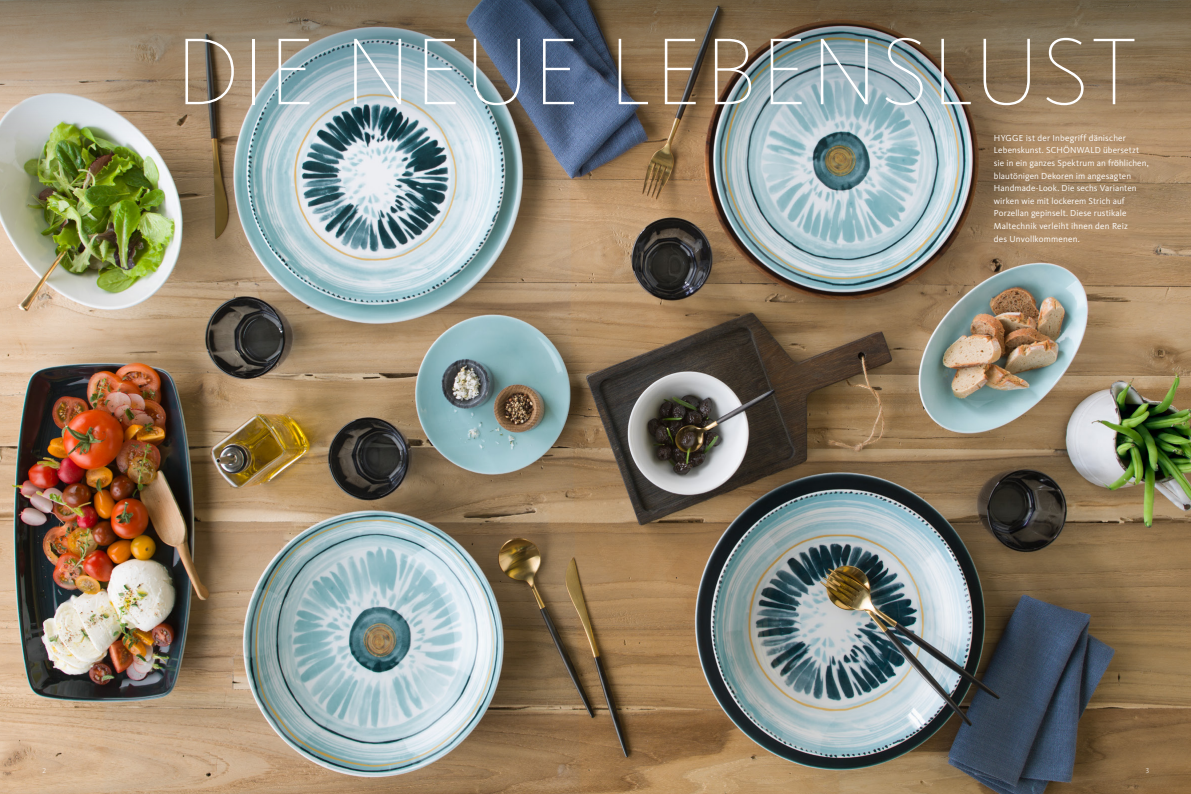
<style>
.page{position:relative;width:1191px;height:794px;background:#fff}
.page>*{position:absolute;margin:0;border:0;box-sizing:border-box;transform-origin:0 0}
.t1{font:100 98.2px "Kievit OT";letter-spacing:.03em;color:#fff}
.t2{font:9px/12.6px "Kievit OT";letter-spacing:.01em;color:#fff}
.Fließtext{font:300 7.5px "Kievit OT";color:#fff}
</style>
<div class="page">
<img style="left:0;top:268px;width:1191px;height:526px">
<img style="left:0;top:0;width:1191px;height:266px">
<p class="t1" style="left:175px;top:18px;width:963px">DIE NEUE LEBENSLUST</p>
<p class="t2" style="left:994px;top:131px;width:156px">HYGGE ist der Inbegriff dänischer Lebenskunst. SCHÖNWALD übersetzt sie in ein ganzes Spektrum an fröhlichen, blautönigen Dekoren im angesagten Handmade-Look. Die sechs Varianten wirken wie mit lockerem Strich auf Porzellan gepinselt. Diese rustikale Maltechnik verleiht ihnen den Reiz<br>des Unvollkommenen.</p>
<p class="Fließtext" style="left:42px;top:766px;width:5px">2</p>
<p class="Fließtext" style="left:1145px;top:766px;width:5px">3</p>
</div>
